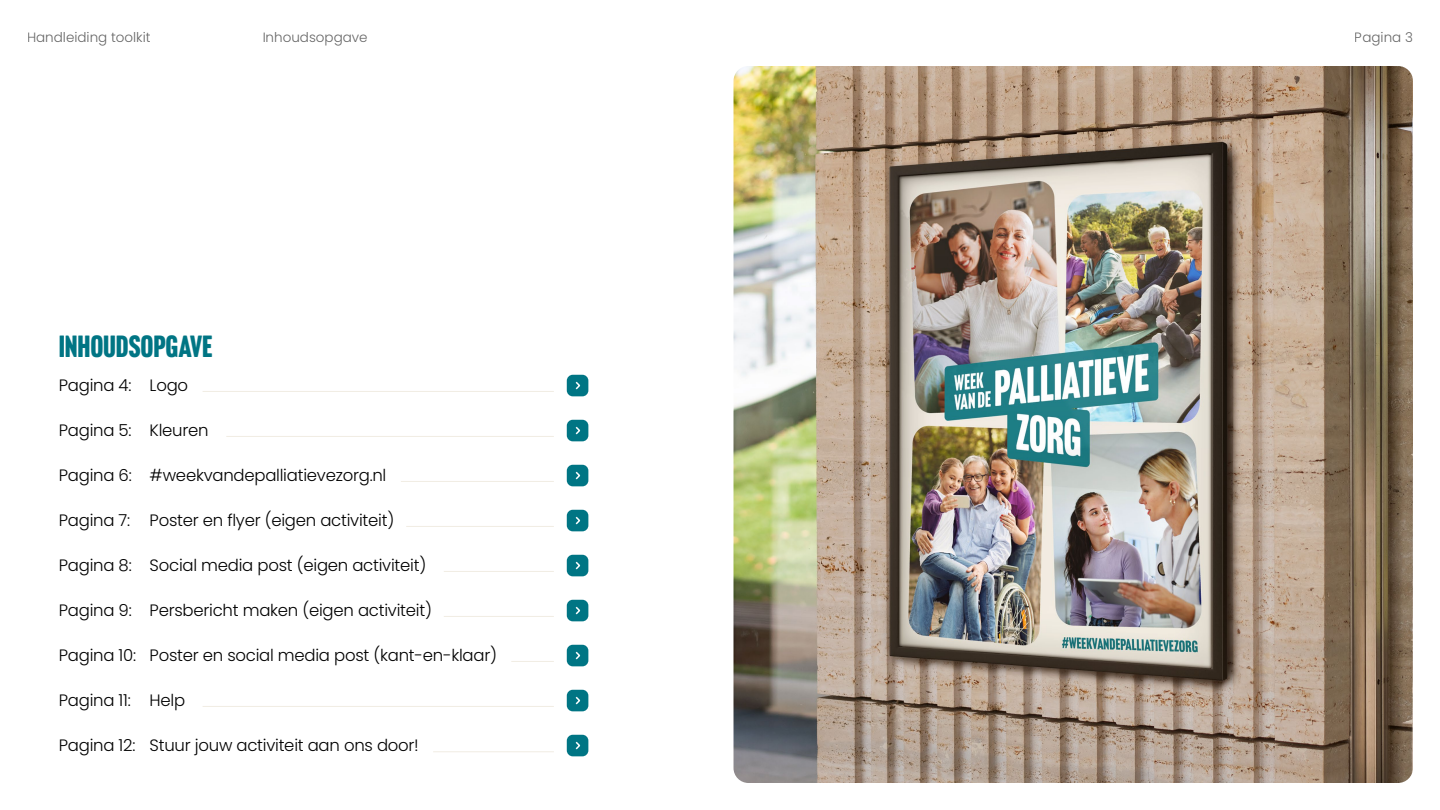
<style>
.page{position:relative;width:1440px;height:810px;background:#fff}
.page>*{position:absolute;margin:0;border:0;box-sizing:border-box;transform-origin:0 0}
.t1{font:30px "Headline Gothic ATF Round";letter-spacing:-.005em;color:#007584;scale:1.05 1}
.t2{font:300 16.5px "Poppins";letter-spacing:-.015em;color:#000}
.t3{font:300 13.5px "Poppins";color:#000}
</style>
<div class="page">
<img style="left:734px;top:66px;width:679px;height:717px">
<div style="left:567px;top:375px;width:21px;height:21px;background:#007584;border-radius:6px"></div>
<svg style="left:575px;top:381px;width:6px;height:9px"></svg>
<div style="left:567px;top:420px;width:21px;height:21px;background:#007584;border-radius:6px"></div>
<svg style="left:575px;top:426px;width:6px;height:9px"></svg>
<div style="left:567px;top:465px;width:21px;height:21px;background:#007584;border-radius:6px"></div>
<svg style="left:575px;top:471px;width:6px;height:9px"></svg>
<div style="left:567px;top:510px;width:21px;height:21px;background:#007584;border-radius:6px"></div>
<svg style="left:575px;top:516px;width:6px;height:9px"></svg>
<div style="left:567px;top:555px;width:21px;height:21px;background:#007584;border-radius:6px"></div>
<svg style="left:575px;top:561px;width:6px;height:9px"></svg>
<div style="left:567px;top:600px;width:21px;height:21px;background:#007584;border-radius:6px"></div>
<svg style="left:575px;top:606px;width:6px;height:9px"></svg>
<div style="left:567px;top:645px;width:21px;height:21px;background:#007584;border-radius:6px"></div>
<svg style="left:575px;top:651px;width:6px;height:9px"></svg>
<div style="left:567px;top:690px;width:21px;height:21px;background:#007584;border-radius:6px"></div>
<svg style="left:575px;top:696px;width:6px;height:9px"></svg>
<div style="left:567px;top:735px;width:21px;height:21px;background:#007584;border-radius:6px"></div>
<svg style="left:575px;top:741px;width:6px;height:9px"></svg>
<hr style="left:203px;top:391px;width:351px;height:1px;background:#f1ece3">
<hr style="left:226px;top:436px;width:328px;height:1px;background:#f1ece3">
<hr style="left:401px;top:481px;width:153px;height:1px;background:#f1ece3">
<hr style="left:406px;top:526px;width:148px;height:1px;background:#f1ece3">
<hr style="left:444px;top:571px;width:110px;height:1px;background:#f1ece3">
<hr style="left:444px;top:616px;width:110px;height:1px;background:#f1ece3">
<hr style="left:511px;top:661px;width:43px;height:1px;background:#f1ece3">
<hr style="left:203px;top:706px;width:351px;height:1px;background:#f1ece3">
<hr style="left:433px;top:751px;width:121px;height:1px;background:#f1ece3">
<p class="t3" style="left:27px;top:29px;width:125px">Handleiding toolkit</p>
<p class="t3" style="left:262px;top:29px;width:107px">Inhoudsopgave</p>
<p class="t3" style="left:1355px;top:29px;width:60px">Pagina 3</p>
<h1 class="t1" style="left:59px;top:329px;width:148px">INHOUDSOPGAVE</h1>
<p class="t2" style="left:59px;top:376px;width:131px">Pagina 4: Logo</p>
<p class="t2" style="left:59px;top:421px;width:151px">Pagina 5: Kleuren</p>
<p class="t2" style="left:59px;top:466px;width:329px">Pagina 6: #weekvandepalliatievezorg.nl</p>
<p class="t2" style="left:59px;top:511px;width:337px">Pagina 7: Poster en flyer (eigen activiteit)</p>
<p class="t2" style="left:59px;top:556px;width:369px">Pagina 8: Social media post (eigen activiteit)</p>
<p class="t2" style="left:59px;top:601px;width:375px">Pagina 9: Persbericht maken (eigen activiteit)</p>
<p class="t2" style="left:59px;top:646px;width:440px">Pagina 10: Poster en social media post (kant-en-klaar)</p>
<p class="t2" style="left:59px;top:691px;width:128px">Pagina 11: Help</p>
<p class="t2" style="left:59px;top:736px;width:361px">Pagina 12: Stuur jouw activiteit aan ons door!</p>
</div>
